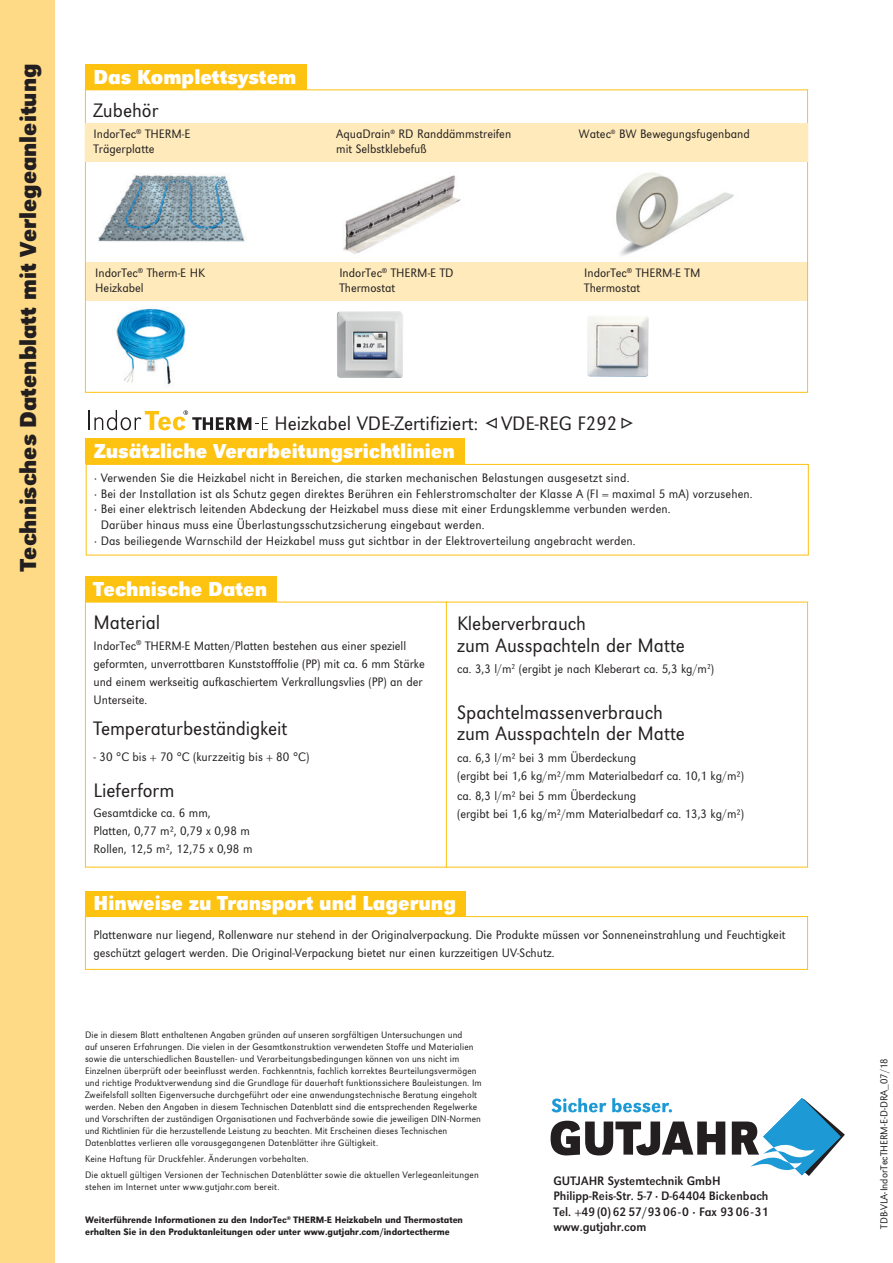
<style>
.page{position:relative;width:893px;height:1263px;background:#fff}
.page>*{position:absolute;margin:0;border:0;box-sizing:border-box;transform-origin:0 0}
.t1{font:700 24px "URW Grotesk Nar";color:#231f20}
.t2{font:700 21px "URW Grotesk Nar";color:#fff}
.sub{font:300 20.25px/21.8px "URW Grotesk Nar";color:#231f20}
.copy{font:300 20.25px/21.8px "URW Grotesk Nar";color:#231f20}
.copy-2{font:300 12.75px/18px "URW Grotesk Nar";color:#231f20}
.t3{font:12.75px "URW Grotesk Nar";color:#231f20}
.sub-2{font:300 10.5px "URW Grotesk Nar";color:#231f20}
.sub-3{font:300 9.75px/12px "URW Grotesk Nar";letter-spacing:.015em;color:#231f20}
.sub-4{font:500 9.75px/12px "URW Grotesk Nar";color:#231f20}
</style>
<div class="page">
<div style="left:0;top:0;width:54px;height:1263px;background:#feda87"></div>
<div style="left:85px;top:263px;width:723px;height:38px;background:#feeaba"></div>
<img style="left:116px;top:308px;width:70px;height:79px">
<img style="left:337px;top:311px;width:66px;height:67px">
<img style="left:587px;top:316px;width:61px;height:61px">
<svg style="left:551px;top:1121px;width:174px;height:34px"></svg>
<svg style="left:732px;top:1098px;width:113px;height:78px"></svg>
<svg style="left:551px;top:1098px;width:55px;height:14px"></svg>
<svg style="left:612px;top:1098px;width:60px;height:14px"></svg>
<div style="left:85px;top:64px;width:221px;height:25px;background:#fec210"></div>
<div style="left:85px;top:123px;width:723px;height:39px;background:#feeaba"></div>
<img style="left:343px;top:175px;width:118px;height:79px">
<img style="left:98px;top:175px;width:147px;height:67px">
<img style="left:616px;top:172px;width:118px;height:84px">
<div style="left:85px;top:891px;width:380px;height:25px;background:#fec210"></div>
<div style="left:85px;top:916px;width:723px;height:54px;border:1px solid #fec210"></div>
<div style="left:85px;top:576px;width:191px;height:26px;background:#fec210"></div>
<hr style="left:446px;top:601px;width:1px;height:267px;background:#fec210">
<div style="left:86px;top:464px;width:723px;height:91px;border:1px solid #fec210"></div>
<div style="left:86px;top:438px;width:379px;height:26px;background:#fec210"></div>
<svg style="left:88px;top:410px;width:180px;height:20px"></svg>
<p class="t1" style="left:14px;top:571px;width:509px;rotate:-90deg">Technisches Datenblatt mit Verlegeanleitung</p>
<p class="t2" style="left:94px;top:65px;width:204px">Das Komplettsystem</p>
<p class="sub" style="left:94px;top:100px;width:66px">Zubehör</p>
<p class="copy-2" style="left:94px;top:126px;width:98px;line-height:15px">IndorTec<sup>®</sup> THERM-E<br>Trägerplatte</p>
<p class="copy-2" style="left:336px;top:126px;width:176px;line-height:15px">AquaDrain<sup>®</sup> RD Randdämmstreifen mit Selbstklebefuß</p>
<p class="copy-2" style="left:579px;top:125px;width:172px">Watec<sup>®</sup> BW Bewegungsfugenband</p>
<p class="copy-2" style="left:95px;top:266px;width:111px;line-height:15px">IndorTec<sup>®</sup> Therm-E HK<br>Heizkabel</p>
<p class="copy-2" style="left:339px;top:266px;width:116px;line-height:15px">IndorTec<sup>®</sup> THERM-E TD<br>Thermostat</p>
<p class="copy-2" style="left:584px;top:266px;width:118px;line-height:15px">IndorTec<sup>®</sup> THERM-E TM<br>Thermostat</p>
<p class="copy" style="left:274px;top:413px;width:362px">Heizkabel VDE-Zertifiziert: VDE-REG F292✓</p>
<p class="t2" style="left:94px;top:439px;width:362px">Zusätzliche Verarbeitungsrichtlinien</p>
<p class="copy-2" style="left:94px;top:469px;width:537px">· Verwenden Sie die Heizkabel nicht in Bereichen, die starken mechanischen Belastungen ausgesetzt sind.</p>
<p class="copy-2" style="left:94px;top:484px;width:660px">· Bei der Installation ist als Schutz gegen direktes Berühren ein Fehlerstromschalter der Klasse A (FI = maximal 5 mA) vorzusehen.</p>
<p class="copy-2" style="left:101px;top:501px;width:571px;line-height:15.8px;text-indent:-6px">· Bei einer elektrisch leitenden Abdeckung der Heizkabel muss diese mit einer Erdungsklemme verbunden werden.<br>Darüber hinaus muss eine Überlastungsschutzsicherung eingebaut werden.</p>
<p class="copy-2" style="left:94px;top:532px;width:543px">· Das beiliegende Warnschild der Heizkabel muss gut sichtbar in der Elektroverteilung angebracht werden.</p>
<p class="t2" style="left:94px;top:577px;width:175px">Technische Daten</p>
<p class="sub" style="left:94px;top:612px;width:68px">Material</p>
<p class="copy-2" style="left:94px;top:636px;width:333px">IndorTec<sup>®</sup> THERM-E Matten/Platten bestehen aus einer speziell geformten, unverrottbaren Kunststofffolie (PP) mit ca. 6 mm Stärke und einem werkseitig aufkaschiertem Verkrallungsvlies (PP) an der Unterseite.</p>
<p class="sub" style="left:94px;top:718px;width:195px">Temperaturbeständigkeit</p>
<p class="copy-2" style="left:94px;top:747px;width:217px">- 30 °C bis + 70 °C (kurzzeitig bis + 80 °C)</p>
<p class="sub" style="left:94px;top:779px;width:82px">Lieferform</p>
<p class="copy-2" style="left:94px;top:803px;width:119px">Gesamtdicke ca. 6 mm,</p>
<p class="copy-2" style="left:94px;top:821px;width:158px">Platten, 0,77 m², 0,79 x 0,98 m</p>
<p class="copy-2" style="left:94px;top:839px;width:161px">Rollen, 12,5 m², 12,75 x 0,98 m</p>
<p class="sub" style="left:457px;top:612px;width:229px">Kleberverbrauch<br>zum Ausspachteln der Matte</p>
<p class="copy-2" style="left:457px;top:660px;width:258px">ca. 3,3 l/m<sup>2</sup> (ergibt je nach Kleberart ca. 5,3 kg/m<sup>2</sup>)</p>
<p class="copy" style="left:457px;top:701px;width:229px">Spachtelmassenverbrauch zum Ausspachteln der Matte</p>
<p class="copy-2" style="left:457px;top:749px;width:288px">ca. 6,3 l/m² bei 3 mm Überdeckung<br>(ergibt bei 1,6 kg/m²/mm Materialbedarf ca. 10,1 kg/m²)</p>
<p class="copy-2" style="left:457px;top:787px;width:288px">ca. 8,3 l/m² bei 5 mm Überdeckung<br>(ergibt bei 1,6 kg/m²/mm Materialbedarf ca. 13,3 kg/m²)</p>
<p class="t2" style="left:94px;top:890px;width:364px">Hinweise zu Transport und Lagerung</p>
<p class="copy-2" style="left:94px;top:926px;width:693px">Plattenware nur liegend, Rollenware nur stehend in der Originalverpackung. Die Produkte müssen vor Sonneneinstrahlung und Feuchtigkeit geschützt gelagert werden. Die Original-Verpackung bietet nur einen kurzzeitigen UV-Schutz.</p>
<p class="sub-3" style="left:85px;top:1028px;width:398px">Die in diesem Blatt enthaltenen Angaben gründen auf unseren sorgfältigen Untersuchungen und<br>auf unseren Erfahrungen. Die vielen in der Gesamtkonstruktion verwendeten Stoffe und Materialien sowie die unterschiedlichen Baustellen- und Verarbeitungsbedingungen können von uns nicht im Einzelnen überprüft oder beeinflusst werden. Fachkenntnis, fachlich korrektes Beurteilungsvermögen und richtige Produktverwendung sind die Grundlage für dauerhaft funktionssichere Bauleistungen. Im Zweifelsfall sollten Eigenversuche durchgeführt oder eine anwendungstechnische Beratung eingeholt werden. Neben den Angaben in diesem Technischen Datenblatt sind die entsprechenden Regelwerke und Vorschriften der zuständigen Organisationen und Fachverbände sowie die jeweiligen DIN-Normen und Richtlinien für die herzustellende Leistung zu beachten. Mit Erscheinen dieses Technischen Datenblattes verlieren alle vorausgegangenen Datenblätter ihre Gültigkeit.</p>
<p class="sub-3" style="left:85px;top:1153px;width:225px">Keine Haftung für Druckfehler. Änderungen vorbehalten.</p>
<p class="sub-3" style="left:85px;top:1169px;width:395px">Die aktuell gültigen Versionen der Technischen Datenblätter sowie die aktuellen Verlegeanleitungen stehen im Internet unter www.gutjahr.com bereit.</p>
<p class="sub-4" style="left:85px;top:1214px;width:379px">Weiterführende Informationen zu den IndorTec<sup>®</sup> THERM-E Heizkabeln und Thermostaten erhalten Sie in den Produktanleitungen oder unter www.gutjahr.com/indortectherme</p>
<p class="t3" style="left:553px;top:1173px;width:169px">GUTJAHR Systemtechnik GmbH</p>
<p class="t3" style="left:553px;top:1189px;width:217px">Philipp-Reis-Str. 5-7 · D-64404 Bickenbach</p>
<p class="t3" style="left:553px;top:1204px;width:217px">Tel. +49 (0)62 57/9306-0 · Fax 9306-31</p>
<p class="t3" style="left:553px;top:1219px;width:95px">www.gutjahr.com</p>
<p class="sub-2" style="left:878px;top:1228px;width:172px;rotate:-90deg">TDB-VLA-IndorTecTHERM-E-D-DRA_07/18</p>
</div>
